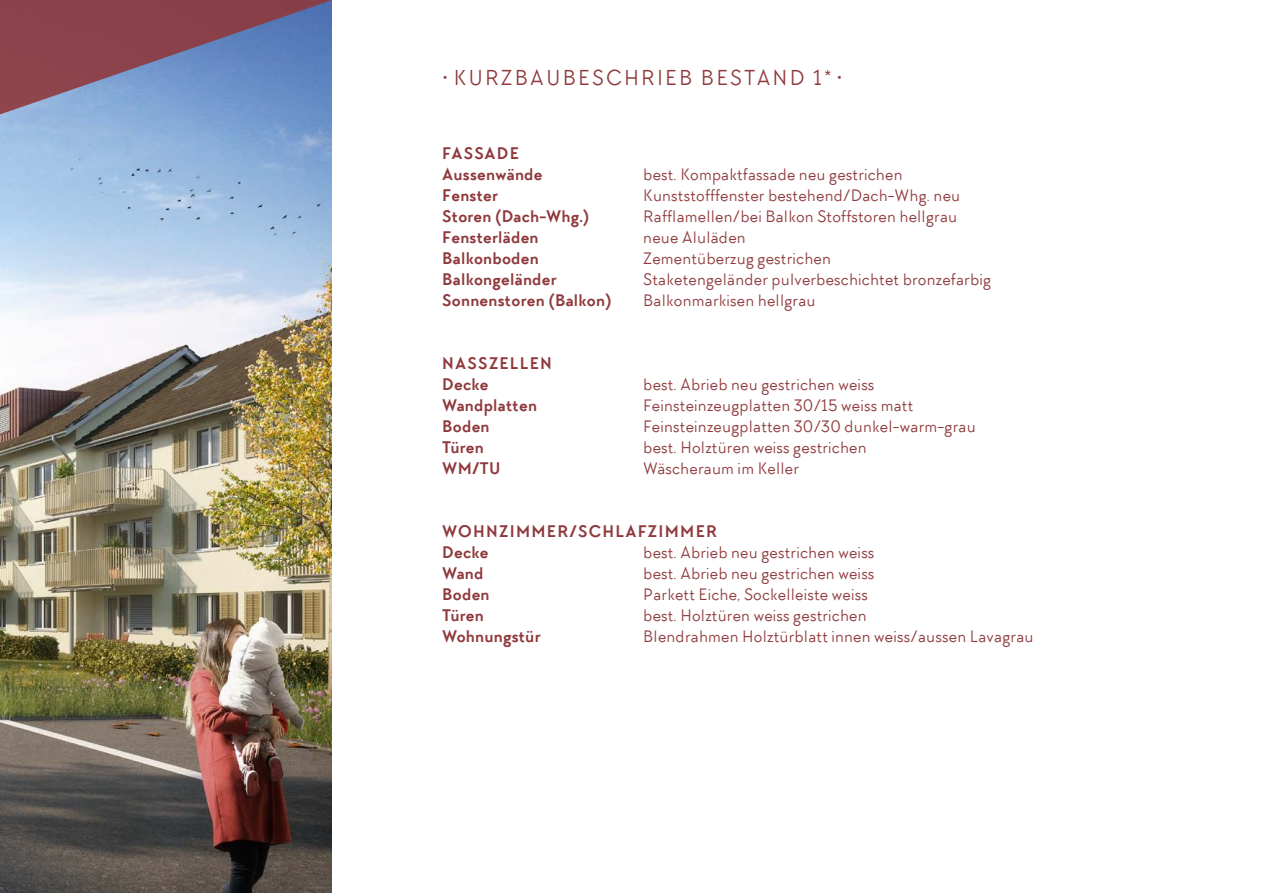
<style>
.page{position:relative;width:1263px;height:893px;background:#fff}
.page>*{position:absolute;margin:0;border:0;box-sizing:border-box;transform-origin:0 0}
.t1{font:22.5px "TT Chocolates";letter-spacing:.1em;color:#8f393c}
.t2{font:17.25px "TT Chocolates";letter-spacing:.015em;color:#8f393c}
.t3{font:700 17.25px/21px "TT Chocolates";letter-spacing:.015em;color:#8f393c}
.t4{font:700 17.25px/21px "TT Chocolates";letter-spacing:.075em;color:#8f393c}
</style>
<div class="page">
<img style="left:0;top:119px;width:332px;height:774px">
<svg style="left:0;top:0;width:332px;height:119px;background:#7b6b8b"></svg>
<h1 class="t1" style="left:442px;top:64px;width:402px">• KURZBAUBESCHRIEB BESTAND 1* •</h1>
<p class="t3" style="left:442px;top:143px;width:102px">FASSADE<br>Aussenwände</p>
<p class="t2" style="left:643px;top:164px;width:261px">best. Kompaktfassade neu gestrichen</p>
<p class="t3" style="left:442px;top:185px;width:57px">Fenster</p>
<p class="t2" style="left:643px;top:185px;width:318px">Kunststofffenster bestehend/Dach-Whg. neu</p>
<p class="t3" style="left:442px;top:206px;width:149px">Storen (Dach-Whg.)</p>
<p class="t2" style="left:643px;top:206px;width:315px">Rafflamellen/bei Balkon Stoffstoren hellgrau</p>
<p class="t3" style="left:442px;top:227px;width:98px">Fensterläden</p>
<p class="t2" style="left:643px;top:227px;width:104px">neue Aluläden</p>
<p class="t3" style="left:442px;top:248px;width:98px">Balkonboden</p>
<p class="t2" style="left:643px;top:248px;width:189px">Zementüberzug gestrichen</p>
<p class="t3" style="left:442px;top:269px;width:116px">Balkongeländer</p>
<p class="t2" style="left:643px;top:269px;width:349px">Staketengeländer pulverbeschichtet bronzefarbig</p>
<p class="t3" style="left:442px;top:290px;width:171px">Sonnenstoren (Balkon)</p>
<p class="t2" style="left:643px;top:290px;width:174px">Balkonmarkisen hellgrau</p>
<p class="t4" style="left:442px;top:353px;width:111px">NASSZELLEN<br>Decke</p>
<p class="t2" style="left:643px;top:374px;width:233px">best. Abrieb neu gestrichen weiss</p>
<p class="t3" style="left:442px;top:395px;width:96px">Wandplatten</p>
<p class="t2" style="left:643px;top:395px;width:271px">Feinsteinzeugplatten 30/15 weiss matt</p>
<p class="t3" style="left:442px;top:416px;width:49px">Boden</p>
<p class="t2" style="left:643px;top:416px;width:334px">Feinsteinzeugplatten 30/30 dunkel-warm-grau</p>
<p class="t3" style="left:442px;top:437px;width:43px">Türen</p>
<p class="t2" style="left:643px;top:437px;width:225px">best. Holztüren weiss gestrichen</p>
<p class="t3" style="left:442px;top:458px;width:60px">WM/TU</p>
<p class="t2" style="left:643px;top:458px;width:157px">Wäscheraum im Keller</p>
<p class="t4" style="left:442px;top:521px;width:276px">WOHNZIMMER/SCHLAFZIMMER<br>Decke</p>
<p class="t2" style="left:643px;top:542px;width:233px">best. Abrieb neu gestrichen weiss</p>
<p class="t3" style="left:442px;top:563px;width:43px">Wand</p>
<p class="t2" style="left:643px;top:563px;width:233px">best. Abrieb neu gestrichen weiss</p>
<p class="t3" style="left:442px;top:584px;width:49px">Boden</p>
<p class="t2" style="left:643px;top:584px;width:226px">Parkett Eiche, Sockelleiste weiss</p>
<p class="t3" style="left:442px;top:605px;width:43px">Türen</p>
<p class="t2" style="left:643px;top:605px;width:225px">best. Holztüren weiss gestrichen</p>
<p class="t3" style="left:442px;top:626px;width:100px">Wohnungstür</p>
<p class="t2" style="left:643px;top:626px;width:392px">Blendrahmen Holztürblatt innen weiss/aussen Lavagrau</p>
</div>
